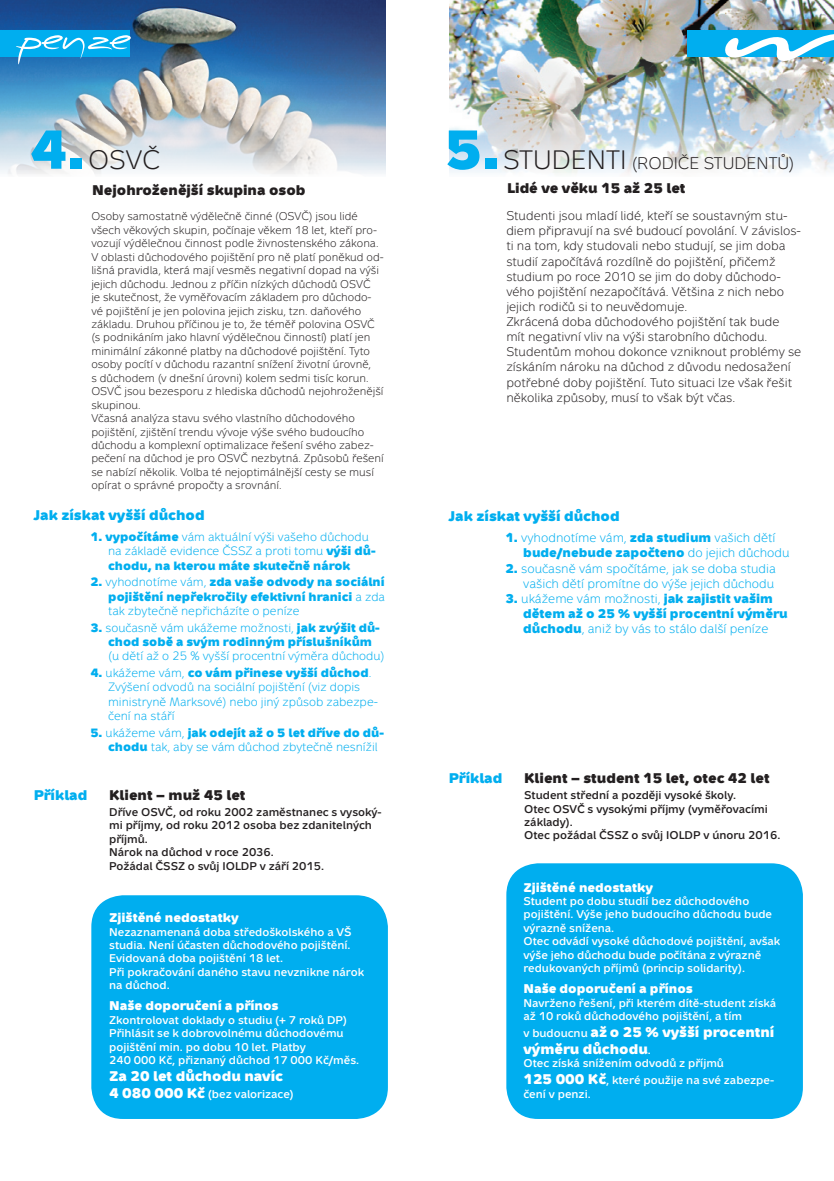
<style>
.page{position:relative;width:834px;height:1181px;background:#fff}
.page>*{position:absolute;margin:0;border:0;box-sizing:border-box;transform-origin:0 0}
.t1{font:26.6px "Metron Light Pro";color:#231f20}
.t2{font:16.8px "Metron Light Pro";color:#231f20}
.t3{font:700 14px "Metron Medium Pro";color:#231f20}
.t4{font:700 14px/16.8px "Metron Medium Pro";color:#fff}
.t5{font:700 14px "Metron Medium Pro";color:#00aeef}
.t6{font:12.6px/15px "Metron Light Pro";color:#231f20}
.t7{font:12.6px/15px "Metron Light Pro";color:#00aeef;text-align:right}
.t8{font:700 12.6px "Metron Medium Pro";color:#fff}
.t9{font:700 12.6px "Metron Medium Pro";color:#00aeef}
.t10{font:12.08px/14.5px "Metron Light Pro";color:#00aeef}
.t11{font:700 12.08px/14.5px "Metron Medium Pro";color:#00aeef;text-align:right}
.t12{font:11.2px/13.5px "Metron Light Pro";color:#231f20}
.t13{font:11.2px/13.5px "Metron Medium Pro";color:#fff}
.t14{font:11.2px/13.5px "Metron Medium Pro";color:#231f20}
.s1{font-family:"Metron Medium Pro";font-weight:700;font-size:54.6px;color:#00aeef}
.s2{font-size:26.6px}
.s3{font-family:"Metron Medium Pro";font-weight:700}
.s4{font-family:"Metron Light Pro";font-weight:400}
.s5{font-weight:700;font-size:14px}
.s6{font-weight:400;font-size:11.2px}
</style>
<div class="page">
<img style="left:0;top:0;width:385px;height:174px">
<div style="left:0;top:31px;width:129px;height:26px;background:#00aeef"></div>
<svg style="left:16px;top:35px;width:115px;height:29px"></svg>
<img style="left:449px;top:0;width:384px;height:174px">
<div style="left:687px;top:31px;width:146px;height:26px;background:#00aeef"></div>
<img style="left:722px;top:25px;width:111px;height:60px">
<div style="left:506px;top:863px;width:296px;height:256px;background:#00aeef;border-radius:32px"></div>
<div style="left:91px;top:895px;width:297px;height:224px;background:#00aeef;border-radius:32px"></div>
<h1 class="t1" style="left:30px;top:145px;width:132px"><span class="s1">4.</span>OSVČ</h1>
<h2 class="t2" style="left:444px;top:154px;width:351px"><span class="s1">5.</span><span class="s2">STUDENTI</span> (RODIČE STUDENTŮ)</h2>
<p class="t3" style="left:92px;top:180px;width:215px">Nejohroženější skupina osob</p>
<p class="t3" style="left:507px;top:179px;width:180px">Lidé ve věku 15 až 25 let</p>
<p class="t6" style="left:506px;top:208px;width:296px">Studenti jsou mladí lidé, kteří se soustavným stu&shy;diem připravují na své budoucí povolání. V závislos&shy;ti na tom, kdy studovali nebo studují, se jim doba studií započítává rozdílně do pojištění, přičemž studium po roce 2010 se jim do doby důchodo&shy;vého pojištění nezapočítává. Většina z nich nebo jejich rodičů si to neuvědomuje.<br>Zkrácená doba důchodového pojištění tak bude<br>mít negativní vliv na výši starobního důchodu.<br>Studentům mohou dokonce vzniknout problémy se získáním nároku na důchod z důvodu nedosažení potřebné doby pojištění. Tuto situaci lze však řešit několika způsoby, musí to však být včas.</p>
<p class="t12" style="left:91px;top:210px;width:294px">Osoby samostatně výdělečně činné (OSVČ) jsou lidé všech věkových skupin, počínaje věkem 18 let, kteří pro&shy;vozují výdělečnou činnost podle živnostenského zákona.<br>V oblasti důchodového pojištění pro ně platí poněkud od&shy;lišná pravidla, která mají vesměs negativní dopad na výši jejich důchodu. Jednou z příčin nízkých důchodů OSVČ<br>je skutečnost, že vyměřovacím základem pro důchodo&shy;vé pojištění je jen polovina jejich zisku, tzn. daňového základu. Druhou příčinou je to, že téměř polovina OSVČ (s podnikáním jako hlavní výdělečnou činností) platí jen minimální zákonné platby na důchodové pojištění. Tyto osoby pocítí v důchodu razantní snížení životní úrovně,<br>s důchodem (v dnešní úrovni) kolem sedmi tisíc korun.<br>OSVČ jsou bezesporu z hlediska důchodů nejohroženější skupinou.<br>Včasná analýza stavu svého vlastního důchodového pojištění, zjištění trendu vývoje výše svého budoucího důchodu a komplexní optimalizace řešení svého zabez&shy;pečení na důchod je pro OSVČ nezbytná. Způsobů řešení se nabízí několik. Volba té nejoptimálnější cesty se musí opírat o správné propočty a srovnání.</p>
<p class="t5" style="left:34px;top:506px;width:172px">Jak získat vyšší důchod</p>
<p class="t5" style="left:448px;top:507px;width:172px">Jak získat vyšší důchod</p>
<p class="t10" style="left:108px;top:529px;width:269px;text-indent:-18px"><span class="s3">1. vypočítáme</span> vám aktuální výši vašeho důchodu na základě evidence ČSSZ a proti tomu <span class="s3">výši dů-</span></p>
<p class="t11" style="left:108px;top:558px;width:244px">chodu, na kterou máte skutečně nárok</p>
<p class="t11" style="left:90px;top:574px;width:296px">2. <span class="s4">vyhodnotíme vám,</span> zda vaše odvody na sociální pojištění nepřekročily efektivní hranici <span class="s4">a zda</span></p>
<p class="t10" style="left:108px;top:604px;width:193px">tak zbytečně nepřicházíte o peníze</p>
<p class="t10" style="left:90px;top:620px;width:291px"><span class="s3">3.</span> současně vám ukážeme možnosti, <span class="s3">jak zvýšit dů-</span></p>
<p class="t11" style="left:108px;top:634px;width:265px">chod sobě a svým rodinným příslušníkům</p>
<p class="t10" style="left:108px;top:649px;width:278px">(u dětí až o 25 % vyšší procentní výměra důchodu)</p>
<p class="t11" style="left:90px;top:665px;width:282px">4. <span class="s4">ukážeme vám,</span> co vám přinese vyšší důchod<span class="s4">.</span></p>
<p class="t10" style="left:108px;top:680px;width:271px">Zvýšení odvodů na sociální pojištění (viz dopis ministryně Marksové) nebo jiný způsob zabezpe&shy;čení na stáří</p>
<p class="t11" style="left:90px;top:725px;width:295px">5. <span class="s4">ukážeme vám,</span> jak odejít až o 5 let dříve do dů-</p>
<p class="t10" style="left:108px;top:740px;width:271px"><span class="s3">chodu</span> tak, aby se vám důchod zbytečně nesnížil</p>
<p class="t5" style="left:34px;top:785px;width:55px">Příklad</p>
<p class="t3" style="left:109px;top:785px;width:138px">Klient – muž 45 let</p>
<p class="t14" style="left:109px;top:805px;width:274px">Dříve OSVČ, od roku 2002 zaměstnanec s vysoký&shy;mi příjmy, od roku 2012 osoba bez zdanitelných příjmů.<br>Nárok na důchod v roce 2036.<br>Požádal ČSSZ o svůj IOLDP v září 2015.</p>
<p class="t8" style="left:109px;top:909px;width:131px">Zjištěné nedostatky</p>
<p class="t13" style="left:109px;top:925px;width:256px">Nezaznamenaná doba středoškolského a VŠ studia. Není účasten důchodového pojištění.<br>Evidovaná doba pojištění 18 let.<br>Při pokračování daného stavu nevznikne nárok na důchod.</p>
<p class="t8" style="left:109px;top:997px;width:171px">Naše doporučení a přínos</p>
<p class="t13" style="left:109px;top:1013px;width:251px">Zkontrolovat doklady o studiu (+ 7 roků DP)<br>Přihlásit se k dobrovolnému důchodovému pojištění min. po dobu 10 let. Platby<br>240 000 Kč, přiznaný důchod 17 000 Kč/měs.</p>
<p class="t4" style="left:109px;top:1067px;width:175px">Za 20 let důchodu navíc</p>
<p class="t13" style="left:109px;top:1087px;width:186px"><span class="s5">4 080 000 Kč</span> (bez valorizace)</p>
<p class="t7" style="left:505px;top:530px;width:271px"><span class="s3">1.</span> vyhodnotíme vám, <span class="s3">zda studium</span> vašich dětí</p>
<p class="t9" style="left:523px;top:544px;width:268px">bude/nebude započteno <span class="s4">do jejich důchodu</span></p>
<p class="t7" style="left:505px;top:561px;width:272px"><span class="s3">2.</span> současně vám spočítáme, jak se doba studia vašich dětí promítne do výše jejich důchodu</p>
<p class="t7" style="left:505px;top:591px;width:269px"><span class="s3">3.</span> ukážeme vám možnosti, <span class="s3">jak zajistit vašim</span></p>
<p class="t9" style="left:523px;top:605px;width:266px">dětem až o 25 % vyšší procentní výměru</p>
<p class="t7" style="left:523px;top:621px;width:247px"><span class="s3">důchodu</span>, aniž by vás to stálo další peníze</p>
<p class="t5" style="left:448px;top:768px;width:55px">Příklad</p>
<p class="t3" style="left:524px;top:769px;width:247px">Klient – student 15 let, otec 42 let</p>
<p class="t14" style="left:524px;top:788px;width:258px">Student střední a později vysoké školy.<br>Otec OSVČ s vysokými příjmy (vyměřovacími základy).<br>Otec požádal ČSSZ o svůj IOLDP v únoru 2016.</p>
<p class="t8" style="left:523px;top:878px;width:131px">Zjištěné nedostatky</p>
<p class="t13" style="left:523px;top:894px;width:258px">Student po dobu studií bez důchodového pojištění. Výše jeho budoucího důchodu bude výrazně snížena.<br>Otec odvádí vysoké důchodové pojištění, avšak výše jeho důchodu bude počítána z výrazně redukovaných příjmů (princip solidarity).</p>
<p class="t8" style="left:523px;top:980px;width:171px">Naše doporučení a přínos</p>
<p class="t13" style="left:523px;top:996px;width:254px">Navrženo řešení, při kterém dítě-student získá až 10 roků důchodového pojištění, a tím</p>
<p class="t4" style="left:523px;top:1023px;width:252px"><span class="s6">v budoucnu</span> až o 25 % vyšší procentní výměru důchodu<span class="s6">.</span></p>
<p class="t13" style="left:523px;top:1055px;width:252px;line-height:16.8px">Otec získá snížením odvodů z příjmů<br><span class="s5">125 000 Kč</span>, které použije na své zabezpe-</p>
<p class="t13" style="left:523px;top:1086px;width:69px">čení v penzi.</p>
</div>
